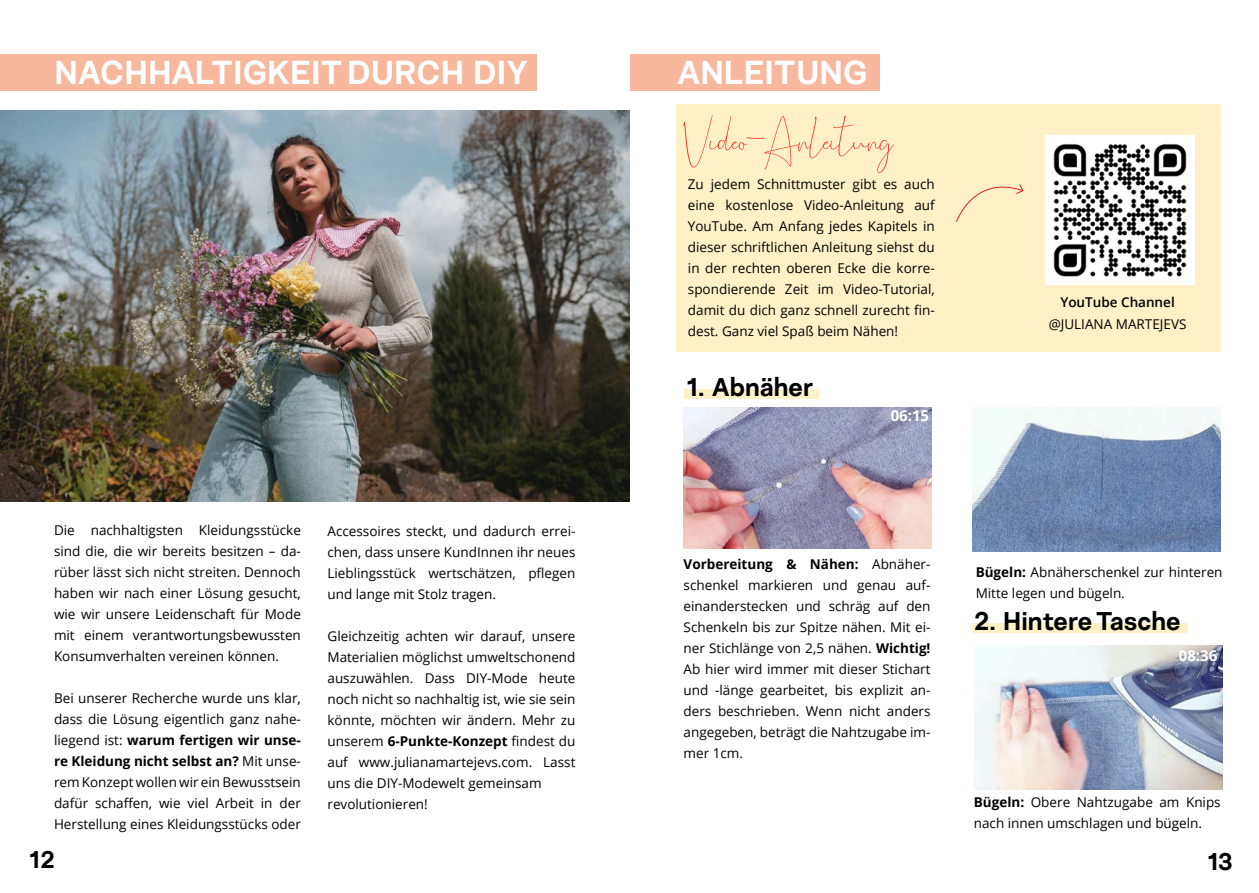
<style>
.page{position:relative;width:1259px;height:893px;background:#fff}
.page>*{position:absolute;margin:0;border:0;box-sizing:border-box;transform-origin:0 0}
.t1{font:60px "Cellina";color:#f9331e}
.t2{font:700 33px "Nurom";color:#fff}
.t3{font:700 25.5px "Nurom";color:#000}
.t4{font:700 24px "Nurom";color:#000}
.t5{font:700 15px "Open Sans";color:#fff}
.t6{font:13.5px/21px "Open Sans";color:#000;text-align:justify}
.t7{font:600 13.5px "Open Sans";color:#000}
.s1{font-weight:700}
</style>
<div class="page">
<div style="left:0;top:54px;width:537px;height:36px;background:#f7b89e"></div>
<img style="left:0;top:111px;width:629px;height:390px">
<div style="left:629px;top:54px;width:250px;height:36px;background:#f7b89e"></div>
<img style="left:683px;top:408px;width:248px;height:141px">
<img style="left:972px;top:408px;width:248px;height:143px">
<div style="left:684px;top:389px;width:135px;height:10px;background:#fef0c7"></div>
<div style="left:676px;top:104px;width:544px;height:248px;background:#fff0c7"></div>
<img style="left:1045px;top:136px;width:149px;height:148px">
<svg style="left:956px;top:184px;width:68px;height:38px"></svg>
<div style="left:972px;top:623px;width:215px;height:9px;background:#fef0c7"></div>
<img style="left:974px;top:645px;width:248px;height:144px">
<h2 class="t2" style="left:54px;top:51px;width:475px">NACHHALTIGKEIT DURCH DIY</h2>
<h2 class="t2" style="left:677px;top:51px;width:192px">ANLEITUNG</h2>
<h1 class="t1" style="left:683px;top:113px;width:212px">Video-Anleitung</h1>
<p class="t6" style="left:688px;top:173px;width:248px">Zu jedem Schnittmuster gibt es auch eine kostenlose Video-Anleitung auf YouTube. Am Anfang jedes Kapitels in dieser schriftlichen Anleitung siehst du in der rechten oberen Ecke die korre&shy;spondierende Zeit im Video-Tutorial, damit du dich ganz schnell zurecht fin&shy;dest. Ganz viel Spaß beim Nähen!</p>
<h3 class="t3" style="left:687px;top:371px;width:127px">1. Abnäher</h3>
<p class="t5" style="left:890px;top:405px;width:40px">06:15</p>
<p class="t7" style="left:1060px;top:293px;width:116px">YouTube Channel</p>
<p class="t6" style="left:1048px;top:313px;width:139px">@JULIANA MARTEJEVS</p>
<p class="t6" style="left:54px;top:519px;width:248px">Die nachhaltigsten Kleidungsstücke sind die, die wir bereits besitzen – da&shy;rüber lässt sich nicht streiten. Dennoch haben wir nach einer Lösung gesucht, wie wir unsere Leidenschaft für Mode mit einem verantwortungsbewussten Konsumverhalten vereinen können.</p>
<p class="t6" style="left:54px;top:687px;width:248px">Bei unserer Recherche wurde uns klar, dass die Lösung eigentlich ganz nahe&shy;liegend ist: <span class="s1">warum fertigen wir unse&shy;re Kleidung nicht selbst an?</span> Mit unse&shy;rem Konzept wollen wir ein Bewusstsein dafür schaffen, wie viel Arbeit in der Herstellung eines Kleidungsstücks oder</p>
<p class="t6" style="left:327px;top:520px;width:249px">Accessoires steckt, und dadurch errei&shy;chen, dass unsere KundInnen ihr neues Lieblingsstück wertschätzen, pflegen und lange mit Stolz tragen.</p>
<p class="t6" style="left:327px;top:626px;width:249px;text-align:left">Gleichzeitig achten wir darauf, unsere Materialien möglichst umweltschonend auszuwählen. Dass DIY-Mode heute noch nicht so nachhaltig ist, wie sie sein könnte, möchten wir ändern. Mehr zu unserem <span class="s1">6-Punkte-Konzept</span> findest du auf www.julianamartejevs.com. Lasst uns die DIY-Modewelt gemeinsam revolutionieren!</p>
<p class="t6" style="left:683px;top:553px;width:248px"><span class="s1">Vorbereitung &amp; Nähen:</span> Abnäher&shy;schenkel markieren und genau auf&shy;einanderstecken und schräg auf den Schenkeln bis zur Spitze nähen. Mit ei&shy;ner Stichlänge von 2,5 nähen. <span class="s1">Wichtig!<br></span>Ab hier wird immer mit dieser Stichart und -länge gearbeitet, bis explizit an&shy;ders beschrieben. Wenn nicht anders angegeben, beträgt die Nahtzugabe im&shy;mer 1cm.</p>
<p class="t6" style="left:975px;top:561px;width:248px"><span class="s1">Bügeln:</span> Abnäherschenkel zur hinteren<br>Mitte legen und bügeln.</p>
<h3 class="t3" style="left:974px;top:605px;width:207px">2. Hintere Tasche</h3>
<p class="t5" style="left:1178px;top:645px;width:40px">08:36</p>
<p class="t6" style="left:974px;top:791px;width:248px"><span class="s1">Bügeln:</span> Obere Nahtzugabe am Knips nach innen umschlagen und bügeln.</p>
<h3 class="t4" style="left:30px;top:844px;width:26px">12</h3>
<h3 class="t4" style="left:1208px;top:846px;width:26px">13</h3>
</div>
